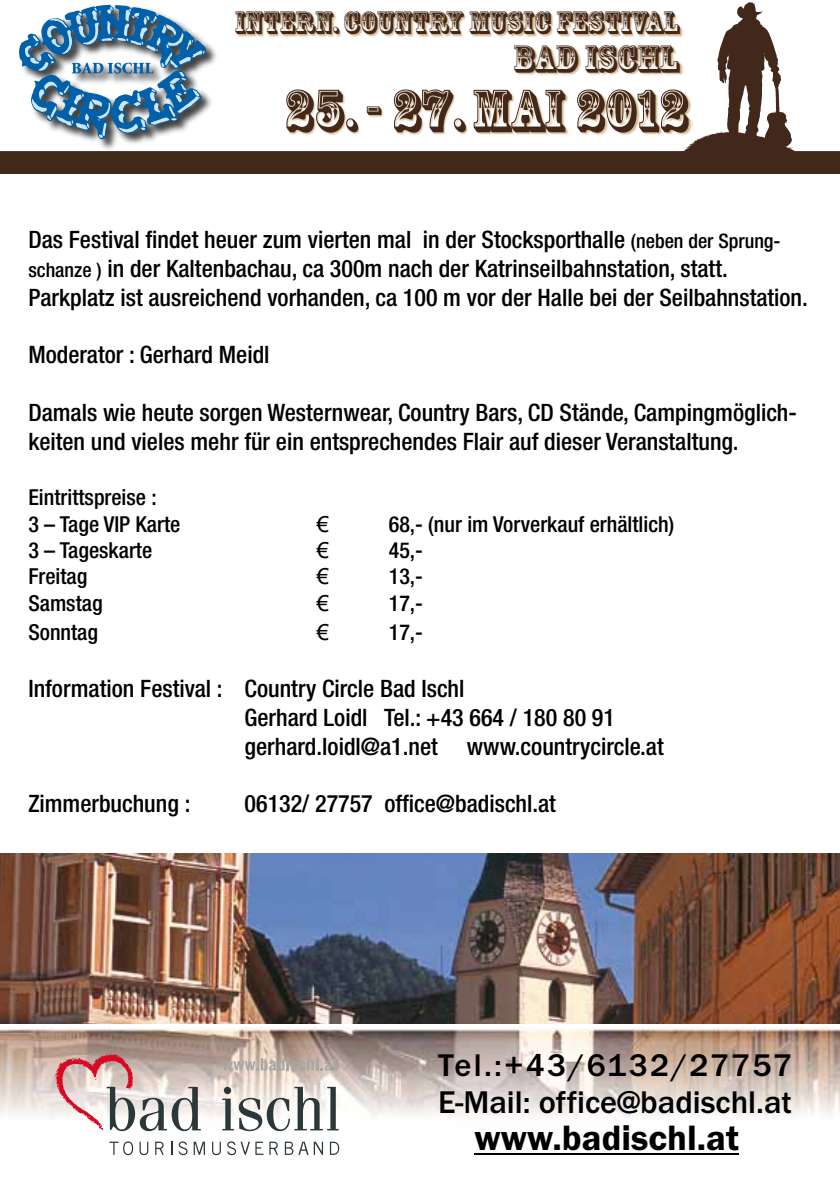
<style>
.page{position:relative;width:840px;height:1191px;background:#fff}
.page>*{position:absolute;margin:0;border:0;box-sizing:border-box;transform-origin:0 0}
.t1{font:56.6px "Rosewood Std";color:#41281b}
.t2{font:600 36.4px "Franklin Gothic";color:#000}
.t3{font:36.2px "Rosewood Std";color:#41281b}
.t4{font:500 32.4px/36.8px "Franklin Gothic";color:#000}
.t5{font:30px "Rosewood Std";color:#41281b}
.t6{font:500 condensed 24px/28.8px "Helvetica Neue LT Std";color:#000}
.t7{font:500 condensed 22px/26.4px "Helvetica Neue LT Std";color:#000}
.t8{font:22px "Arial";color:#000}
.s1{font-size:20px}
</style>
<div class="page">
<svg style="left:0;top:2px;width:839px;height:171px"></svg>
<img style="left:234px;top:6px;width:449px;height:38px">
<img style="left:283px;top:79px;width:409px;height:68px">
<img style="left:513px;top:38px;width:170px;height:45px">
<img style="left:16px;top:2px;width:204px;height:152px">
<svg style="left:19px;top:5px;width:187px;height:134px"></svg>
<svg style="left:839px;top:151px;width:1px;height:22px"></svg>
<img style="left:0;top:854px;width:839px;height:170px">
<img style="left:0;top:1028px;width:839px;height:128px">
<svg style="left:222px;top:1057px;width:115px;height:13px"></svg>
<svg style="left:222px;top:1086px;width:116px;height:45px"></svg>
<svg style="left:55px;top:1054px;width:146px;height:77px"></svg>
<svg style="left:155px;top:1141px;width:9px;height:13px"></svg>
<svg style="left:193px;top:1141px;width:12px;height:13px"></svg>
<svg style="left:139px;top:1141px;width:9px;height:14px"></svg>
<svg style="left:171px;top:1141px;width:1px;height:13px"></svg>
<svg style="left:178px;top:1141px;width:9px;height:14px"></svg>
<svg style="left:212px;top:1141px;width:9px;height:14px"></svg>
<svg style="left:269px;top:1141px;width:9px;height:13px"></svg>
<svg style="left:285px;top:1141px;width:38px;height:13px"></svg>
<svg style="left:330px;top:1141px;width:9px;height:13px"></svg>
<svg style="left:109px;top:1141px;width:24px;height:14px"></svg>
<svg style="left:227px;top:1141px;width:36px;height:14px"></svg>
<hr style="left:474px;top:1153px;width:264px;height:2px;background:#000">
<p class="t5" style="left:234px;top:5px;width:446px">INTERN. COUNTRY MUSIC FESTIVAL</p>
<h3 class="t3" style="left:513px;top:37px;width:168px">BAD ISCHL</h3>
<h1 class="t1" style="left:283px;top:77px;width:405px">25. - 27. MAI 2012</h1>
<p class="t6" style="left:28px;top:225px;width:780px">Das Festival findet heuer zum vierten mal in der Stocksporthalle <span class="s1">(neben der Sprung&shy;schanze )</span> in der Kaltenbachau, ca 300m nach der Katrinseilbahnstation, statt.<br>Parkplatz ist ausreichend vorhanden, ca 100 m vor der Halle bei der Seilbahnstation.</p>
<p class="t6" style="left:28px;top:340px;width:242px">Moderator : Gerhard Meidl</p>
<p class="t6" style="left:28px;top:398px;width:769px">Damals wie heute sorgen Westernwear, Country Bars, CD Stände, Campingmöglich&shy;keiten und vieles mehr für ein entsprechendes Flair auf dieser Veranstaltung.</p>
<p class="t7" style="left:28px;top:484px;width:153px">Eintrittspreise :<br>3 – Tage VIP Karte</p>
<p class="t8" style="left:316px;top:509px;width:14px">€</p>
<p class="t7" style="left:388px;top:510px;width:287px">68,- (nur im Vorverkauf erhältlich)</p>
<p class="t7" style="left:28px;top:536px;width:125px">3 – Tageskarte</p>
<p class="t8" style="left:316px;top:536px;width:14px">€</p>
<p class="t7" style="left:388px;top:536px;width:36px">45,-</p>
<p class="t7" style="left:28px;top:563px;width:60px">Freitag</p>
<p class="t8" style="left:316px;top:562px;width:14px">€</p>
<p class="t7" style="left:388px;top:563px;width:36px">13,-</p>
<p class="t7" style="left:28px;top:589px;width:76px">Samstag</p>
<p class="t8" style="left:316px;top:588px;width:14px">€</p>
<p class="t7" style="left:388px;top:589px;width:36px">17,-</p>
<p class="t7" style="left:28px;top:618px;width:71px">Sonntag</p>
<p class="t8" style="left:316px;top:617px;width:14px">€</p>
<p class="t7" style="left:388px;top:618px;width:36px">17,-</p>
<p class="t6" style="left:244px;top:674px;width:420px;text-indent:-216px">Information Festival : Country Circle Bad Ischl<br>Gerhard Loidl Tel.: +43 664 / 180 80 91 gerhard.loidl@a1.net www.countrycircle.at</p>
<p class="t6" style="left:28px;top:789px;width:163px">Zimmerbuchung :</p>
<p class="t6" style="left:244px;top:789px;width:313px">06132/ 27757 office@badischl.at</p>
<h3 class="t4" style="left:438px;top:1049px;width:355px">Tel.:+43/6132/27757<br>E-Mail: office@badischl.at</h3>
<h2 class="t2" style="left:474px;top:1113px;width:266px">www.badischl.at</h2>
</div>
